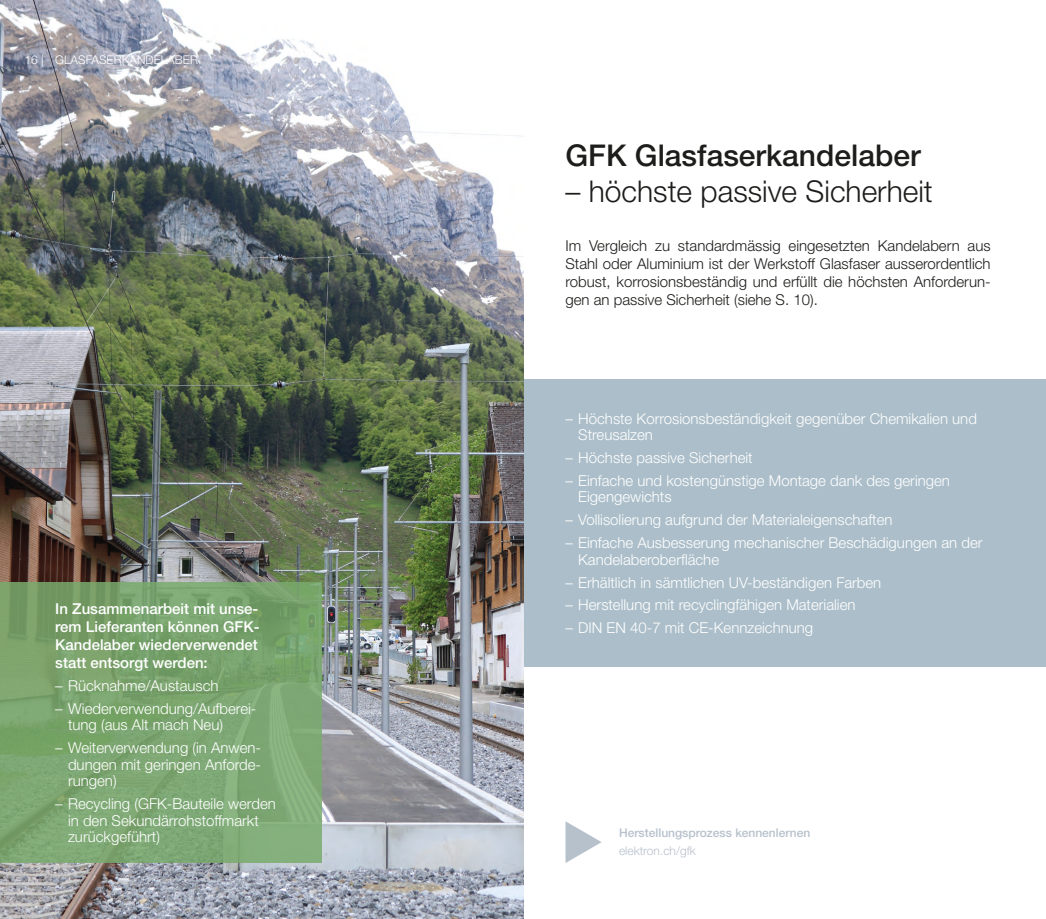
<style>
.page{position:relative;width:1046px;height:919px;background:#fff}
.page>*{position:absolute;margin:0;border:0;box-sizing:border-box;transform-origin:0 0}
.t1{font:300 30px "Helvetica Neue LT Pro";color:#1d1d1b}
.t2{font:500 30px "Helvetica Neue LT Pro";color:#1d1d1b}
.t3{font:300 15px/16.5px "Helvetica Neue LT Pro";color:#fff}
.t4{font:300 15px/18px "Helvetica Neue LT Pro";color:#1d1d1b;text-align:justify}
.t5{font:500 15px/18px "Helvetica Neue LT Pro";color:#fff;text-align:justify}
.t6{font:500 12px "Helvetica Neue LT Pro";color:#b7c1cc}
.t7{font:300 12px "Helvetica Neue LT Pro";color:#fff}
.t8{font:300 12px "Helvetica Neue LT Pro";color:#b7c1cc}
</style>
<div class="page">
<div style="left:523px;top:379px;width:523px;height:287px;background:#abbec9"></div>
<svg style="left:566px;top:821px;width:36px;height:42px"></svg>
<img style="left:0;top:0;width:523px;height:918px">
<svg style="left:0;top:582px;width:321px;height:280px;background:#7ba570"></svg>
<p class="t7" style="left:25px;top:52px;width:21px">16 |</p>
<p class="t7" style="left:55px;top:52px;width:144px">GLASFASERKANDELABER</p>
<p class="t5" style="left:55px;top:599px;width:206px">In Zusammenarbeit mit unse&shy;rem Lieferanten können GFK-Kandelaber wiederverwendet statt entsorgt werden:</p>
<p class="t3" style="left:55px;top:677px;width:165px">– Rücknahme/Austausch</p>
<p class="t3" style="left:68px;top:699px;width:190px;text-indent:-13px">– Wiederverwendung/Aufberei&shy;tung (aus Alt mach Neu)</p>
<p class="t3" style="left:68px;top:739px;width:195px;text-align:justify;text-indent:-13px">– Weiterverwendung (in Anwen&shy;dungen mit geringen Anforde&shy;rungen)</p>
<p class="t3" style="left:68px;top:795px;width:209px;text-indent:-13px">– Recycling (GFK-Bauteile werden in den Sekundärrohstoffmarkt zurückgeführt)</p>
<h1 class="t2" style="left:566px;top:137px;width:357px">GFK Glasfaserkandelaber</h1>
<h1 class="t1" style="left:566px;top:173px;width:369px">– höchste passive Sicherheit</h1>
<p class="t4" style="left:566px;top:236px;width:427px">Im Vergleich zu standardmässig eingesetzten Kandelabern aus Stahl oder Aluminium ist der Werkstoff Glasfaser ausserordentlich robust, korrosionsbeständig und erfüllt die höchsten Anforderun&shy;gen an passive Sicherheit (siehe S. 10).</p>
<p class="t3" style="left:578px;top:409px;width:400px;text-indent:-13px">– Höchste Korrosionsbeständigkeit gegenüber Chemikalien und<br>Streusalzen</p>
<p class="t3" style="left:566px;top:449px;width:189px">– Höchste passive Sicherheit</p>
<p class="t3" style="left:578px;top:472px;width:373px;text-indent:-13px">– Einfache und kostengünstige Montage dank des geringen<br>Eigengewichts</p>
<p class="t3" style="left:566px;top:511px;width:328px">– Vollisolierung aufgrund der Materialeigenschaften</p>
<p class="t3" style="left:578px;top:534px;width:406px;text-indent:-13px">– Einfache Ausbesserung mechanischer Beschädigungen an der<br>Kandelaberoberfläche</p>
<p class="t3" style="left:566px;top:573px;width:317px">– Erhältlich in sämtlichen UV-beständigen Farben</p>
<p class="t3" style="left:566px;top:596px;width:292px">– Herstellung mit recyclingfähigen Materialien</p>
<p class="t3" style="left:566px;top:619px;width:249px">– DIN EN 40-7 mit CE-Kennzeichnung</p>
<p class="t6" style="left:619px;top:825px;width:193px">Herstellungsprozess kennenlernen</p>
<p class="t8" style="left:619px;top:843px;width:78px">elektron.ch/gfk</p>
</div>
